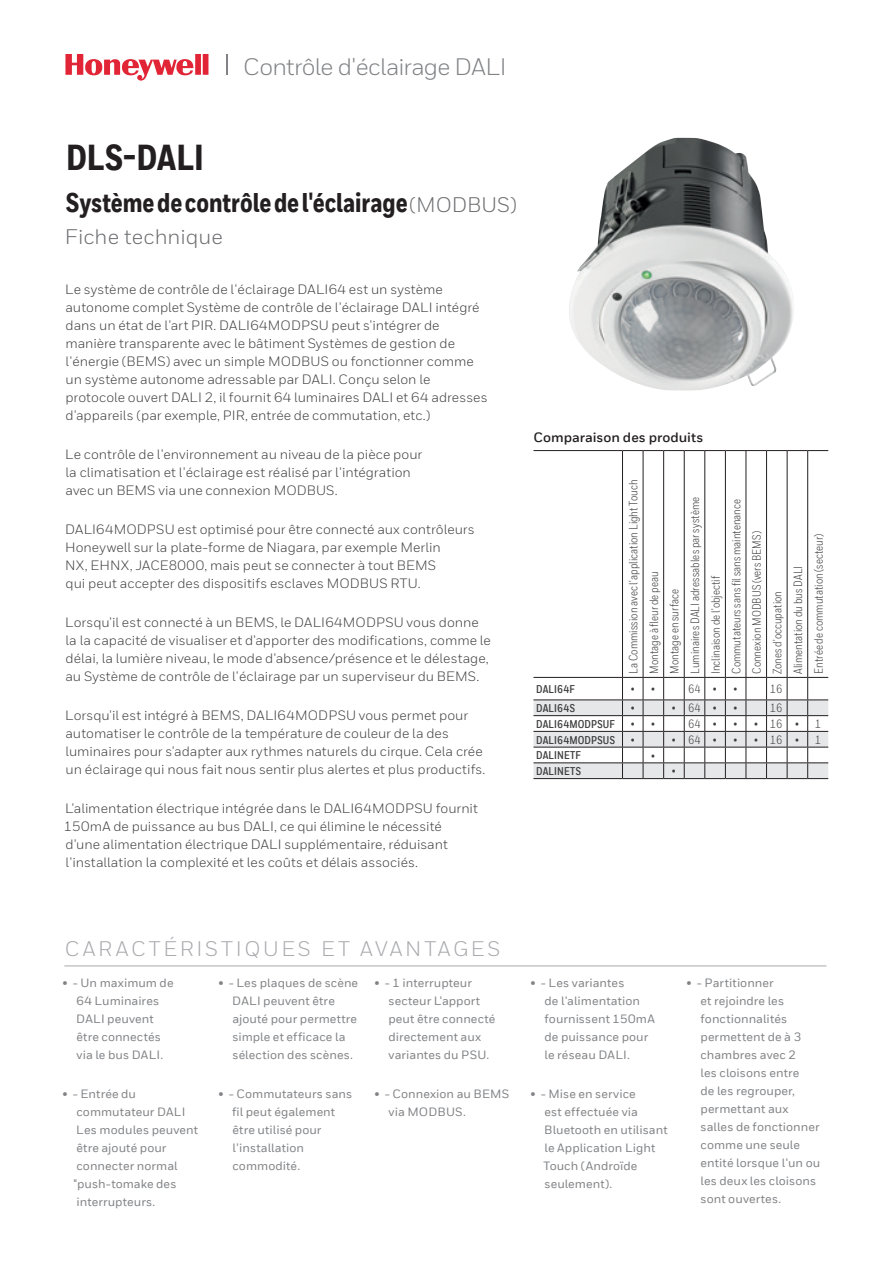
<style>
.page{position:relative;width:893px;height:1263px;background:#fff}
.page>*{position:absolute;margin:0;border:0;box-sizing:border-box;transform-origin:0 0}
.t1{font:800 36px "Honeywell Cond Web";letter-spacing:-.005em;color:#231f20}
.t2{font:800 27px "Honeywell Cond Web";color:#231f20}
.t3{font:23.7px "Honeywell Sans Web";letter-spacing:-.03em;color:#808285}
.t4{font:21px "Honeywell Sans Web";letter-spacing:.135em;color:#a8a9ad}
.t5{font:21px "Honeywell Sans Web";color:#6c6d70}
.t6{font:13.5px/18px "Honeywell Sans Web";color:#3e3e3f}
.t7{font:700 13.5px "Honeywell Sans Web";color:#231f20}
.t8{font:500 12px/18px "Honeywell Sans Web";letter-spacing:.005em;color:#808285}
.t9{font:12px/20.5px "Honeywell Cond Web";letter-spacing:.005em;color:#3e3e3f}
.t10{font:700 11.25px "Honeywell Cond Web";letter-spacing:.01em;color:#3e3e3f}
.s1{font-family:"Honeywell Sans Web";font-weight:400;font-size:21px;color:#6c6d70}
</style>
<div class="page">
<svg style="left:65px;top:54px;width:143px;height:27px"></svg>
<hr style="left:226px;top:54px;width:2px;height:21px;background:#808285">
<hr style="left:64px;top:965px;width:762px;height:1px;background:#a8a9ad">
<img style="left:569px;top:139px;width:225px;height:250px">
<hr style="left:622px;top:451px;width:1px;height:226px;background:#231f20">
<hr style="left:643px;top:451px;width:1px;height:226px;background:#231f20">
<hr style="left:663px;top:451px;width:1px;height:226px;background:#231f20">
<hr style="left:684px;top:451px;width:1px;height:226px;background:#231f20">
<hr style="left:704px;top:451px;width:1px;height:226px;background:#231f20">
<hr style="left:725px;top:451px;width:1px;height:226px;background:#231f20">
<hr style="left:746px;top:451px;width:1px;height:226px;background:#231f20">
<hr style="left:766px;top:451px;width:1px;height:226px;background:#231f20">
<hr style="left:787px;top:451px;width:1px;height:226px;background:#231f20">
<hr style="left:807px;top:451px;width:1px;height:226px;background:#231f20">
<hr style="left:533px;top:450px;width:89px;height:1px;background:#231f20">
<svg style="left:622px;top:450px;width:206px;height:1px"></svg>
<svg style="left:533px;top:677px;width:295px;height:102px"></svg>
<h3 class="t3" style="left:243px;top:52px;width:265px">Contrôle d'éclairage DALI</h3>
<h1 class="t1" style="left:66px;top:136px;width:139px">DLS-DALI</h1>
<h2 class="t2" style="left:66px;top:186px;width:452px">Système de contrôle de l'éclairage <span class="s1">(MODBUS)</span></h2>
<h3 class="t5" style="left:65px;top:225px;width:160px">Fiche technique</h3>
<p class="t6" style="left:65px;top:280px;width:424px">Le système de contrôle de l'éclairage DALI64 est un système autonome complet Système de contrôle de l'éclairage DALI intégré dans un état de l'art PIR. DALI64MODPSU peut s'intégrer de manière transparente avec le bâtiment Systèmes de gestion de l'énergie (BEMS) avec un simple MODBUS ou fonctionner comme un système autonome adressable par DALI. Conçu selon le protocole ouvert DALI 2, il fournit 64 luminaires DALI et 64 adresses d'appareils (par exemple, PIR, entrée de commutation, etc.)</p>
<p class="t6" style="left:65px;top:445px;width:358px">Le contrôle de l'environnement au niveau de la pièce pour la climatisation et l'éclairage est réalisé par l'intégration avec un BEMS via une connexion MODBUS.</p>
<p class="t6" style="left:65px;top:520px;width:411px">DALI64MODPSU est optimisé pour être connecté aux contrôleurs Honeywell sur la plate-forme de Niagara, par exemple Merlin<br>NX, EHNX, JACE8000, mais peut se connecter à tout BEMS<br>qui peut accepter des dispositifs esclaves MODBUS RTU.</p>
<p class="t6" style="left:65px;top:613px;width:427px">Lorsqu'il est connecté à un BEMS, le DALI64MODPSU vous donne la la capacité de visualiser et d'apporter des modifications, comme le délai, la lumière niveau, le mode d'absence/présence et le délestage, au Système de contrôle de l'éclairage par un superviseur du BEMS.</p>
<p class="t6" style="left:65px;top:706px;width:422px">Lorsqu'il est intégré à BEMS, DALI64MODPSU vous permet pour automatiser le contrôle de la température de couleur de la des luminaires pour s'adapter aux rythmes naturels du cirque. Cela crée un éclairage qui nous fait nous sentir plus alertes et plus productifs.</p>
<p class="t6" style="left:64px;top:799px;width:416px">L'alimentation électrique intégrée dans le DALI64MODPSU fournit 150mA de puissance au bus DALI, ce qui élimine le nécessité d'une alimentation électrique DALI supplémentaire, réduisant l'installation la complexité et les coûts et délais associés.</p>
<p class="t7" style="left:533px;top:429px;width:172px">Comparaison des produits</p>
<p class="t9" style="left:623px;top:674px;width:196px;rotate:-90deg">La Commission avec l'application Light Touch<br>Montage à fleur de peau<br>Montage en surface<br>Luminaires DALI adressables par système<br>Inclinaison de l'objectif<br>Commutateurs sans fil sans maintenance<br>Connexion MODBUS (vers BEMS)<br>Zones d'occupation<br>Alimentation du bus DALI<br>Entrée de commutation (secteur)</p>
<p class="t10" style="left:536px;top:682px;width:40px">DALI64F</p>
<p class="t9" style="left:631px;top:679px;width:26px">• •</p>
<p class="t9" style="left:688px;top:679px;width:30px">64 •</p>
<p class="t9" style="left:733px;top:679px;width:5px">•</p>
<p class="t9" style="left:770px;top:679px;width:14px">16</p>
<p class="t10" style="left:536px;top:701px;width:40px">DALI64S</p>
<p class="t9" style="left:631px;top:698px;width:5px">•</p>
<p class="t9" style="left:672px;top:698px;width:47px">•64•</p>
<p class="t9" style="left:733px;top:698px;width:5px">•</p>
<p class="t9" style="left:770px;top:698px;width:14px">16</p>
<p class="t10" style="left:536px;top:717px;width:80px">DALI64MODPSUF</p>
<p class="t9" style="left:631px;top:714px;width:26px">• •</p>
<p class="t9" style="left:688px;top:714px;width:30px">64 •</p>
<p class="t9" style="left:733px;top:714px;width:67px">• •16•</p>
<p class="t9" style="left:815px;top:714px;width:8px">1</p>
<p class="t10" style="left:536px;top:733px;width:80px">DALI64MODPSUS</p>
<p class="t9" style="left:631px;top:729px;width:5px">•</p>
<p class="t9" style="left:672px;top:729px;width:47px">•64•</p>
<p class="t9" style="left:733px;top:729px;width:67px">• •16•</p>
<p class="t9" style="left:815px;top:729px;width:8px">1</p>
<p class="t10" style="left:536px;top:749px;width:46px">DALINETF</p>
<p class="t9" style="left:651px;top:745px;width:5px">•</p>
<p class="t10" style="left:536px;top:764px;width:46px">DALINETS</p>
<p class="t9" style="left:672px;top:761px;width:5px">•</p>
<h3 class="t4" style="left:65px;top:936px;width:437px">CARACTÉRISTIQUES ET AVANTAGES</h3>
<p class="t8" style="left:62px;top:974px;width:113px;text-align:center">• - Un maximum de<br>64 Luminaires<br>DALI peuvent<br>être connectés<br>via le bus DALI.</p>
<p class="t8" style="left:73px;top:1085px;width:126px;text-indent:-11px">• - Entrée du commutateur DALI<br>Les modules peuvent être ajouté pour connecter normal "push-tomake des interrupteurs.</p>
<p class="t8" style="left:232px;top:974px;width:127px;text-indent:-14px">• - Les plaques de scène<br>DALI peuvent être ajouté pour permettre simple et efficace la sélection des scènes.</p>
<p class="t8" style="left:232px;top:1085px;width:122px;text-indent:-14px">• - Commutateurs sans fil peut également être utilisé pour l'installation commodité.</p>
<p class="t8" style="left:388px;top:974px;width:108px;text-indent:-14px">• - 1 interrupteur secteur L'apport peut être connecté directement aux variantes du PSU.</p>
<p class="t8" style="left:389px;top:1085px;width:122px;text-indent:-14px">• - Connexion au BEMS via MODBUS.</p>
<p class="t8" style="left:544px;top:974px;width:112px;text-indent:-14px">• - Les variantes<br>de l'alimentation fournissent 150mA de puissance pour le réseau DALI.</p>
<p class="t8" style="left:543px;top:1085px;width:126px;text-indent:-13px">• - Mise en service<br>est effectuée via<br>Bluetooth en utilisant le Application Light<br>Touch (Androïde seulement).</p>
<p class="t8" style="left:700px;top:974px;width:121px;text-indent:-14px">• - Partitionner<br>et rejoindre les fonctionnalités permettent de à 3 chambres avec 2<br>les cloisons entre<br>de les regrouper, permettant aux salles de fonctionner comme une seule entité lorsque l'un ou les deux les cloisons sont ouvertes.</p>
</div>
